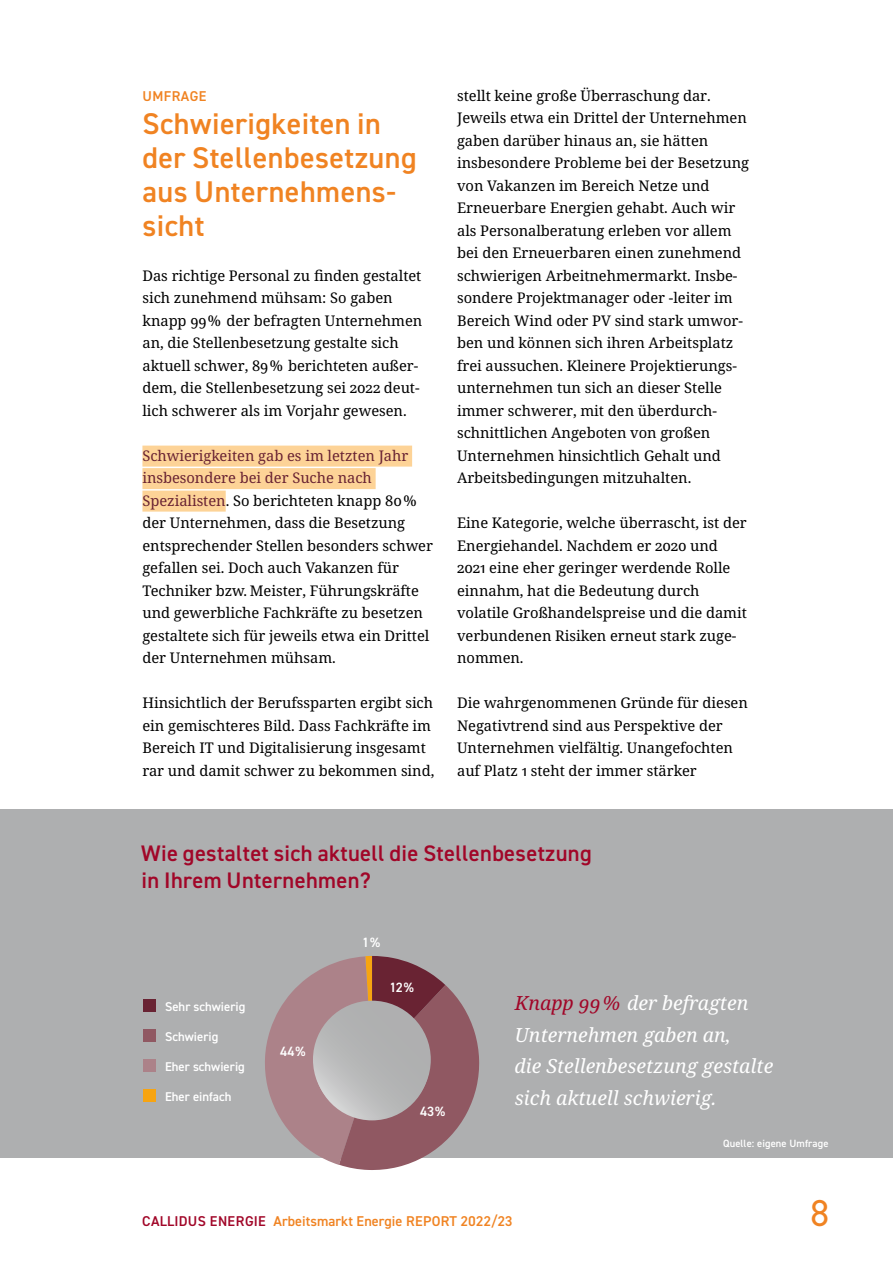
<style>
.page{position:relative;width:893px;height:1263px;background:#fff}
.page>*{position:absolute;margin:0;border:0;box-sizing:border-box;transform-origin:0 0}
.t1{font:37.5px "DIN2014";color:#f08322}
.ce-n__h2{font:600 30px/33.8px "DIN2014";letter-spacing:.015em;color:#f08322}
.ce-n_Umfrage{font:600 22.5px/27px "DIN2014";letter-spacing:.015em;color:#a10628}
.ce-n__highlight{font:italic 19.5px/31.5px "Noto Serif";color:#fff}
.ce-n_copy__p{font:14.7px/22.5px "Noto Serif";letter-spacing:-.005em;color:#000}
.ce-n__h3{font:600 14.25px "DIN2014";letter-spacing:.015em;color:#f08322}
.t2{font:600 13.5px "DIN2014";color:#fff}
.t3{font:600 12.75px "DIN2014";color:#fff}
.ce-n__source{font:600 10.5px "DIN2014";letter-spacing:.01em;color:#fff}
.s1{color:#692333}
.s2{color:#a10628}
</style>
<div class="page">
<div style="left:142px;top:446px;width:270px;height:21px;background:#fdd397"></div>
<div style="left:142px;top:468px;width:234px;height:21px;background:#fdd397"></div>
<div style="left:142px;top:491px;width:84px;height:21px;background:#fdd397"></div>
<div style="left:0;top:809px;width:893px;height:349px;background:#aeafb0"></div>
<div style="left:143px;top:999px;width:13px;height:13px;background:#692333"></div>
<div style="left:143px;top:1029px;width:13px;height:13px;background:#905862"></div>
<div style="left:143px;top:1059px;width:13px;height:13px;background:#ac8289"></div>
<div style="left:143px;top:1089px;width:13px;height:13px;background:#f7a411"></div>
<svg style="left:265px;top:956px;width:214px;height:214px"></svg>
<svg style="left:313px;top:1001px;width:118px;height:117px"></svg>
<p class="ce-n__h3" style="left:143px;top:86px;width:65px">UMFRAGE</p>
<p class="ce-n__h2" style="left:142px;top:106px;width:276px">Schwierigkeiten in der Stellenbesetzung aus Unternehmens&shy;sicht</p>
<p class="ce-n_copy__p" style="left:142px;top:264px;width:281px">Das richtige Personal zu finden gestaltet sich zunehmend mühsam: So gaben knapp 99% der befragten Unternehmen an, die Stellenbesetzung gestalte sich aktuell schwer, 89% berichteten außer&shy;dem, die Stellenbesetzung sei 2022 deut&shy;lich schwerer als im Vorjahr gewesen.</p>
<p class="ce-n_copy__p" style="left:142px;top:444px;width:292px"><span class="s1">Schwierigkeiten gab es im letzten Jahr insbesondere bei der Suche nach Spezialisten</span>. So berichteten knapp 80% der Unternehmen, dass die Besetzung entsprechender Stellen besonders schwer gefallen sei. Doch auch Vakanzen für Techniker bzw. Meister, Führungskräfte und gewerbliche Fachkräfte zu besetzen gestaltete sich für jeweils etwa ein Drittel der Unternehmen mühsam.</p>
<p class="ce-n_copy__p" style="left:142px;top:692px;width:293px">Hinsichtlich der Berufssparten ergibt sich ein gemischteres Bild. Dass Fachkräfte im Bereich IT und Digitalisierung insgesamt rar und damit schwer zu bekommen sind,</p>
<p class="ce-n_copy__p" style="left:457px;top:84px;width:293px">stellt keine große Überraschung dar.<br>Jeweils etwa ein Drittel der Unternehmen gaben darüber hinaus an, sie hätten insbesondere Probleme bei der Besetzung von Vakanzen im Bereich Netze und Erneuerbare Energien gehabt. Auch wir als Personalberatung erleben vor allem bei den Erneuerbaren einen zunehmend schwierigen Arbeitnehmermarkt. Insbe&shy;sondere Projektmanager oder -leiter im Bereich Wind oder PV sind stark umwor&shy;ben und können sich ihren Arbeitsplatz frei aussuchen. Kleinere Projektierungs&shy;unternehmen tun sich an dieser Stelle immer schwerer, mit den überdurch&shy;schnittlichen Angeboten von großen Unternehmen hinsichtlich Gehalt und Arbeitsbedingungen mitzuhalten.</p>
<p class="ce-n_copy__p" style="left:457px;top:512px;width:291px">Eine Kategorie, welche überrascht, ist der Energiehandel. Nachdem er 2020 und 2021 eine eher geringer werdende Rolle einnahm, hat die Bedeutung durch volatile Großhandelspreise und die damit verbundenen Risiken erneut stark zuge&shy;nommen.</p>
<p class="ce-n_copy__p" style="left:457px;top:692px;width:292px">Die wahrgenommenen Gründe für diesen Negativtrend sind aus Perspektive der Unternehmen vielfältig. Unangefochten auf Platz 1 steht der immer stärker</p>
<p class="ce-n_Umfrage" style="left:141px;top:839px;width:452px">Wie gestaltet sich aktuell die Stellenbesetzung in Ihrem Unternehmen?</p>
<p class="t3" style="left:165px;top:998px;width:82px">Sehr schwierig</p>
<p class="t3" style="left:165px;top:1028px;width:55px">Schwierig</p>
<p class="t3" style="left:165px;top:1058px;width:81px">Eher schwierig</p>
<p class="t3" style="left:165px;top:1088px;width:68px">Eher einfach</p>
<p class="t2" style="left:280px;top:1043px;width:27px">44 %</p>
<p class="t2" style="left:362px;top:933px;width:20px">1 %</p>
<p class="t2" style="left:390px;top:978px;width:26px">12 %</p>
<p class="t2" style="left:420px;top:1102px;width:27px">43 %</p>
<p class="ce-n__highlight" style="left:514px;top:988px;width:260px"><span class="s2">Knapp 99%</span> der befragten<br>Unternehmen gaben an,<br>die Stellenbesetzung gestalte sich aktuell schwierig.</p>
<p class="ce-n__source" style="left:723px;top:1136px;width:107px">Quelle: eigene Umfrage</p>
<p class="ce-n__h3" style="left:142px;top:1211px;width:372px"><span class="s2">CALLIDUS ENERGIE</span> Arbeitsmarkt Energie REPORT 2022/23</p>
<h1 class="t1" style="left:811px;top:1189px;width:20px">8</h1>
</div>
